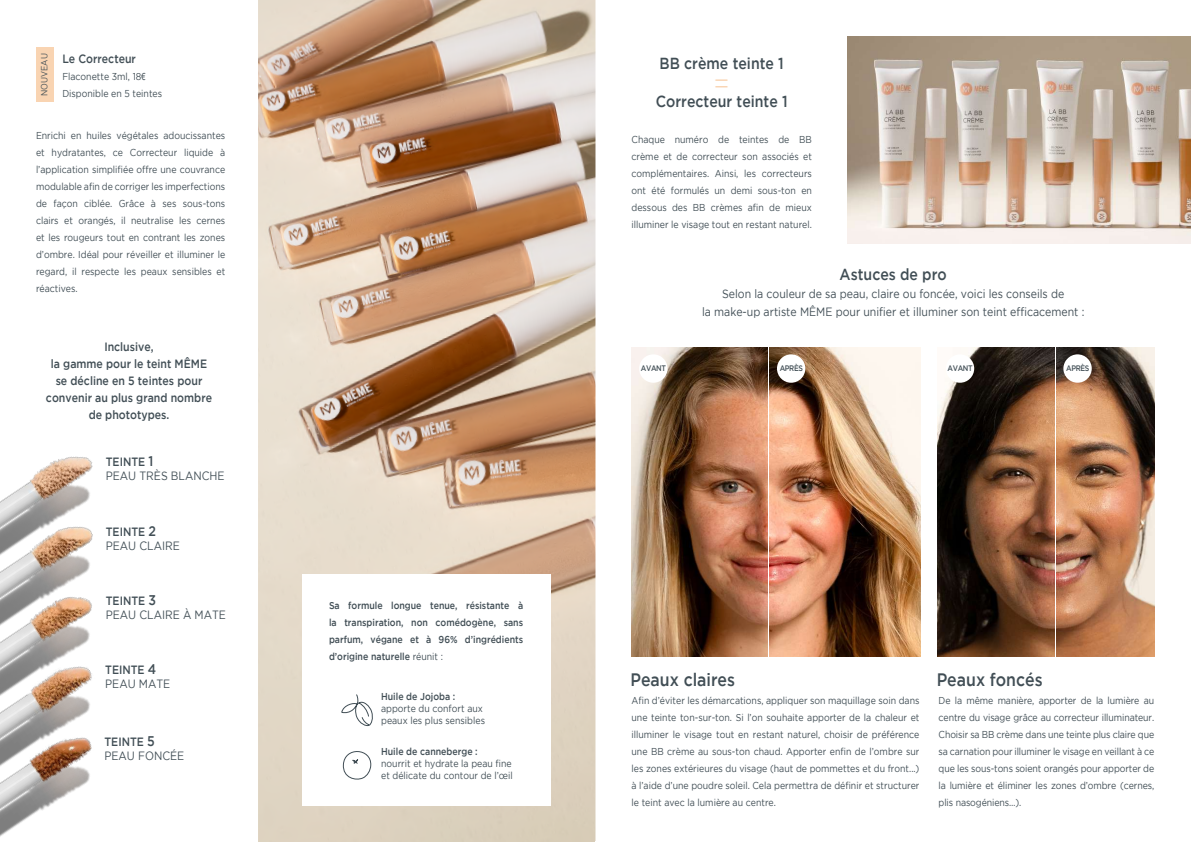
<style>
.page{position:relative;width:1191px;height:842px;background:#fff}
.page>*{position:absolute;margin:0;border:0;box-sizing:border-box;transform-origin:0 0}
.t1{font:300 30px "Gotham";color:#f9d4b2;scale:.88 1}
.t2{font:500 18px "Gotham";color:#414e55;scale:.88 1}
.t3{font:500 16px "Gotham";color:#414e55;scale:.88 1}
.t4{font:12px/14px "Gotham";color:#414e55;scale:.88 1}
.t5{font:500 12px/17px "Gotham";color:#414e55;text-align:center;scale:.88 1}
.t6{font:10px/17px "Gotham";color:#414e55;text-align:justify;scale:.88 1}
.t7{font:500 10px/17px "Gotham";color:#414e55;text-align:justify;scale:.88 1}
.t8{font:9px "Gotham";color:#414e55;scale:.88 1}
.t9{font:500 8px "Gotham";letter-spacing:-.05em;color:#414e55;scale:.88 1}
.s1{font-family:"Arial Narrow"}
.s2{font-weight:500}
.s3{font-weight:500;font-size:14px}
.s4{font-weight:400}
</style>
<div class="page">
<img style="left:258px;top:0;width:337px;height:842px">
<img style="left:631px;top:347px;width:289px;height:310px">
<hr style="left:767px;top:344px;width:1px;height:317px;background:#fff">
<img style="left:938px;top:347px;width:217px;height:310px">
<hr style="left:1055px;top:344px;width:1px;height:317px;background:#fff">
<img style="left:37px;top:456px;width:56px;height:17px">
<img style="left:0;top:473px;width:93px;height:70px">
<img style="left:0;top:543px;width:92px;height:71px">
<img style="left:0;top:614px;width:92px;height:70px">
<img style="left:0;top:684px;width:92px;height:153px">
<img style="left:848px;top:36px;width:343px;height:208px">
<div style="left:36px;top:47px;width:17px;height:54px;background:#f9d4b2"></div>
<div style="left:302px;top:574px;width:249px;height:232px;background:#fff"></div>
<svg style="left:341px;top:694px;width:32px;height:33px"></svg>
<svg style="left:342px;top:751px;width:30px;height:29px"></svg>
<div style="left:639px;top:354px;width:28px;height:29px;background:#fff;border-radius:50%"></div>
<div style="left:945px;top:354px;width:29px;height:29px;background:#fff;border-radius:50%"></div>
<div style="left:777px;top:354px;width:28px;height:29px;background:#fff;border-radius:50%"></div>
<div style="left:1063px;top:354px;width:28px;height:29px;background:#fff;border-radius:50%"></div>
<p class="t5" style="left:62px;top:50px;width:85px">Le Correcteur</p>
<p class="t6" style="left:62px;top:67px;width:115px">Flaconette 3ml, 18<span class="s1">€<br></span>Disponible en 5 teintes</p>
<p class="t6" style="left:36px;top:127px;width:217px">Enrichi en huiles végétales adoucissantes et hydratantes, ce Correcteur liquide à l’application simplifiée offre une couvrance modulable afin de corriger les imperfections de façon ciblée. Grâce à ses sous-tons clairs et orangés, il neutralise les cernes et les rougeurs tout en contrant les zones d’ombre. Idéal pour réveiller et illuminer le regard, il respecte les peaux sensibles et réactives.</p>
<p class="t8" style="left:39px;top:96px;width:50px;rotate:-90deg">NOUVEAU</p>
<p class="t5" style="left:46px;top:338px;width:190px">Inclusive,<br>la gamme pour le teint MÊME se décline en 5 teintes pour convenir au plus grand nombre de phototypes.</p>
<p class="t4" style="left:106px;top:455px;width:137px"><span class="s2">TEINTE</span> <span class="s3">1<br></span>PEAU TRÈS BLANCHE</p>
<p class="t4" style="left:106px;top:525px;width:86px"><span class="s2">TEINTE</span> <span class="s3">2<br></span>PEAU CLAIRE</p>
<p class="t4" style="left:106px;top:593px;width:138px"><span class="s2">TEINTE</span> <span class="s3">3<br></span>PEAU CLAIRE À MATE</p>
<p class="t4" style="left:105px;top:663px;width:75px"><span class="s2">TEINTE</span> <span class="s3">4<br></span>PEAU MATE</p>
<p class="t4" style="left:104px;top:734px;width:92px"><span class="s2">TEINTE</span> <span class="s3">5<br></span>PEAU FONCÉE</p>
<p class="t7" style="left:329px;top:596px;width:222px">Sa formule longue tenue, résistante à la transpiration, non comédogène, sans parfum, végane et à 96% d’ingrédients d’origine naturelle <span class="s4">réunit :</span></p>
<p class="t7" style="left:381px;top:688px;width:86px">Huile de Jojoba :</p>
<p class="t6" style="left:381px;top:703px;width:120px;line-height:12px">apporte du confort aux peaux les plus sensibles</p>
<p class="t7" style="left:381px;top:743px;width:111px">Huile de canneberge :</p>
<p class="t6" style="left:381px;top:758px;width:151px;line-height:12px">nourrit et hydrate la peau fine et délicate du contour de l’œil</p>
<h3 class="t3" style="left:659px;top:54px;width:143px">BB crème teinte 1</h3>
<h1 class="t1" style="left:713px;top:67px;width:21px">=</h1>
<h3 class="t3" style="left:655px;top:92px;width:151px">Correcteur teinte 1</h3>
<p class="t6" style="left:631px;top:131px;width:207px">Chaque numéro de teintes de BB crème et de correcteur son associés et complémentaires. Ainsi, les correcteurs ont été formulés un demi sous-ton en dessous des BB crèmes afin de mieux illuminer le visage tout en restant naturel.</p>
<h3 class="t3" style="left:839px;top:265px;width:123px">Astuces de pro</h3>
<p class="t4" style="left:702px;top:284px;width:436px;line-height:18px;text-align:center">Selon la couleur de sa peau, claire ou foncée, voici les conseils de<br>la make-up artiste MÊME pour unifier et illuminer son teint efficacement :</p>
<p class="t9" style="left:641px;top:364px;width:30px">AVANT</p>
<p class="t9" style="left:779px;top:364px;width:28px">APRÈS</p>
<p class="t9" style="left:947px;top:364px;width:30px">AVANT</p>
<p class="t9" style="left:1066px;top:364px;width:28px">APRÈS</p>
<h2 class="t2" style="left:630px;top:669px;width:120px">Peaux claires</h2>
<h2 class="t2" style="left:936px;top:669px;width:122px">Peaux foncés</h2>
<p class="t6" style="left:631px;top:692px;width:329px">Afin d’éviter les démarcations, appliquer son maquillage soin dans une teinte ton-sur-ton. Si l’on souhaite apporter de la chaleur et illuminer le visage tout en restant naturel, choisir de préférence une BB crème au sous-ton chaud. Apporter enfin de l’ombre sur les zones extérieures du visage (haut de pommettes et du front...) à l’aide d’une poudre soleil. Cela permettra de définir et structurer le teint avec la lumière au centre.</p>
<p class="t6" style="left:938px;top:692px;width:246px">De la même manière, apporter de la lumière au centre du visage grâce au correcteur illuminateur.<br>Choisir sa BB crème dans une teinte plus claire que sa carnation pour illuminer le visage en veillant à ce que les sous-tons soient orangés pour apporter de la lumière et éliminer les zones d’ombre (cernes, plis nasogéniens…).</p>
</div>
